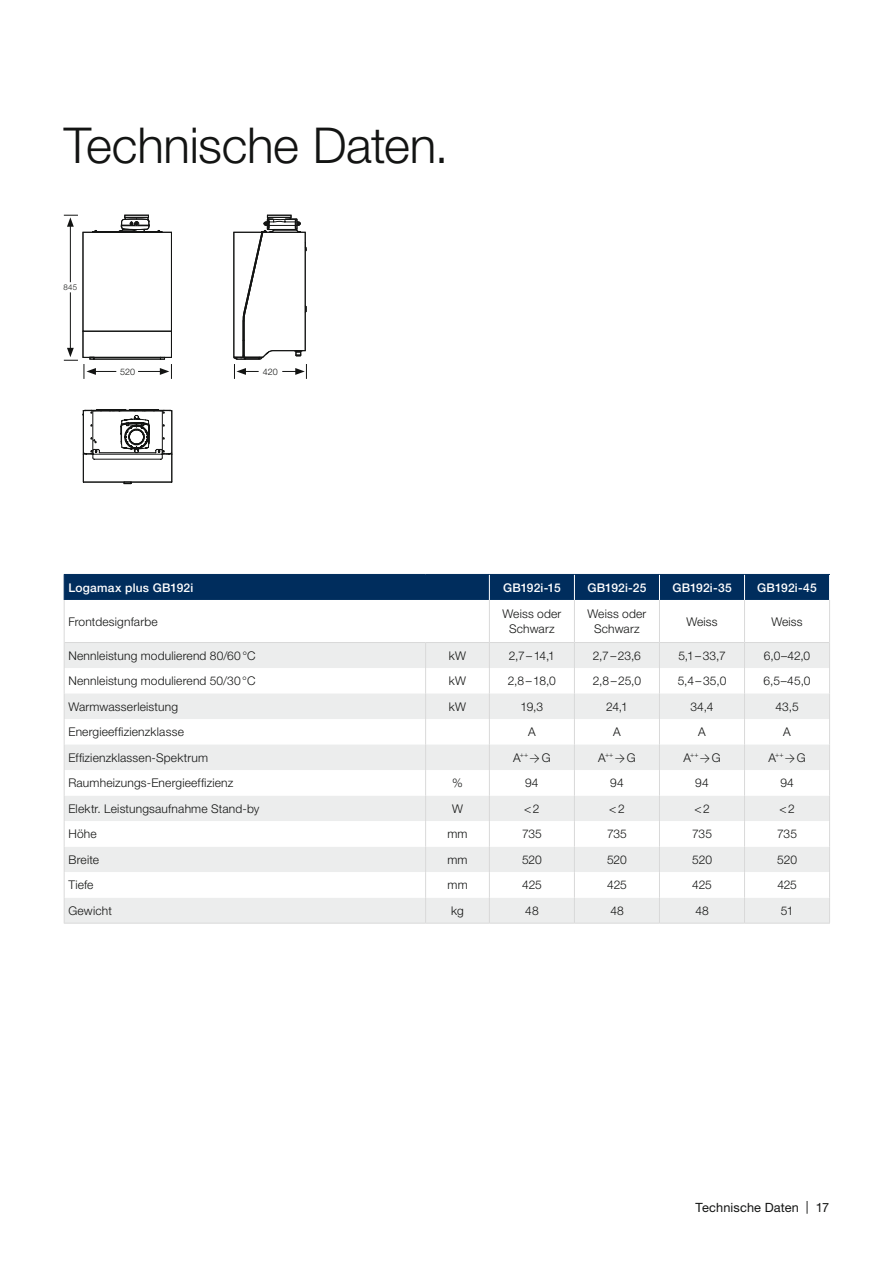
<style>
.page{position:relative;width:893px;height:1263px;background:#fff}
.page>*{position:absolute;margin:0;border:0;box-sizing:border-box;transform-origin:0 0}
.t1{font:300 49.5px "Helvetica Neue LT Pro";letter-spacing:-.01em;color:#131413}
.t2{font:12.75px "Helvetica Neue LT Pro";letter-spacing:.01em;color:#131413}
.t3{font:300 12px/15px "Helvetica Neue LT Pro";letter-spacing:.015em;color:#131413;text-align:center}
.t4{font:500 12px "Helvetica Neue LT Pro";letter-spacing:.015em;color:#fff}
.t5{font:300 9px "Helvetica Neue LT Pro";color:#131413}
.t6{font:300 7.95px "Helvetica Neue LT Pro";color:#131413}
.s1{font-family:"Calibri"}
</style>
<div class="page">
<svg style="left:82px;top:409px;width:91px;height:76px"></svg>
<svg style="left:233px;top:214px;width:74px;height:165px"></svg>
<svg style="left:64px;top:214px;width:108px;height:165px"></svg>
<hr style="left:64px;top:600px;width:1px;height:42px;background:#d9d9d9">
<hr style="left:489px;top:600px;width:1px;height:42px;background:#d9d9d9">
<hr style="left:574px;top:600px;width:1px;height:42px;background:#d9d9d9">
<hr style="left:659px;top:600px;width:1px;height:42px;background:#d9d9d9">
<hr style="left:744px;top:600px;width:1px;height:42px;background:#d9d9d9">
<hr style="left:829px;top:600px;width:1px;height:42px;background:#d9d9d9">
<svg style="left:64px;top:642px;width:766px;height:281px"></svg>
<hr style="left:64px;top:923px;width:362px;height:1px;background:#d9d9d9">
<hr style="left:426px;top:923px;width:63px;height:1px;background:#d9d9d9">
<hr style="left:489px;top:923px;width:85px;height:1px;background:#d9d9d9">
<hr style="left:574px;top:923px;width:85px;height:1px;background:#d9d9d9">
<hr style="left:659px;top:923px;width:85px;height:1px;background:#d9d9d9">
<hr style="left:744px;top:923px;width:86px;height:1px;background:#d9d9d9">
<div style="left:64px;top:575px;width:766px;height:25px;background:#002d5d"></div>
<hr style="left:64px;top:574px;width:362px;height:1px;background:#002d5d">
<hr style="left:426px;top:574px;width:63px;height:1px;background:#002d5d">
<hr style="left:489px;top:574px;width:85px;height:1px;background:#002d5d">
<hr style="left:574px;top:574px;width:85px;height:1px;background:#002d5d">
<hr style="left:659px;top:574px;width:85px;height:1px;background:#002d5d">
<hr style="left:744px;top:574px;width:86px;height:1px;background:#002d5d">
<hr style="left:65px;top:642px;width:361px;height:1px;background:#d9d9d9">
<hr style="left:426px;top:642px;width:63px;height:1px;background:#d9d9d9">
<hr style="left:489px;top:642px;width:85px;height:1px;background:#d9d9d9">
<hr style="left:574px;top:642px;width:85px;height:1px;background:#d9d9d9">
<hr style="left:659px;top:642px;width:85px;height:1px;background:#d9d9d9">
<hr style="left:744px;top:642px;width:85px;height:1px;background:#d9d9d9">
<h1 class="t1" style="left:64px;top:115px;width:386px">Technische Daten.</h1>
<p class="t6" style="left:64px;top:282px;width:15px">845</p>
<p class="t5" style="left:120px;top:366px;width:17px">520</p>
<p class="t5" style="left:263px;top:366px;width:17px">420</p>
<p class="t4" style="left:68px;top:580px;width:126px">Logamax plus GB192i</p>
<p class="t4" style="left:503px;top:580px;width:59px">GB192i-15</p>
<p class="t4" style="left:588px;top:580px;width:60px">GB192i-25</p>
<p class="t4" style="left:672px;top:580px;width:61px">GB192i-35</p>
<p class="t4" style="left:757px;top:580px;width:61px">GB192i-45</p>
<p class="t3" style="left:68px;top:613px;width:91px">Frontdesignfarbe</p>
<p class="t3" style="left:502px;top:606px;width:60px">Weiss oder<br>Schwarz</p>
<p class="t3" style="left:587px;top:606px;width:60px">Weiss oder<br>Schwarz</p>
<p class="t3" style="left:686px;top:613px;width:33px">Weiss</p>
<p class="t3" style="left:771px;top:613px;width:33px">Weiss</p>
<p class="t3" style="left:68px;top:647px;width:189px">Nennleistung modulierend 80/60°C</p>
<p class="t3" style="left:449px;top:647px;width:19px">kW</p>
<p class="t3" style="left:509px;top:647px;width:48px">2,7–14,1</p>
<p class="t3" style="left:593px;top:647px;width:50px">2,7–23,6</p>
<p class="t3" style="left:678px;top:647px;width:49px">5,1–33,7</p>
<p class="t3" style="left:764px;top:647px;width:48px">6,0–42,0</p>
<p class="t3" style="left:68px;top:673px;width:189px">Nennleistung modulierend 50/30°C</p>
<p class="t3" style="left:449px;top:673px;width:19px">kW</p>
<p class="t3" style="left:508px;top:673px;width:50px">2,8–18,0</p>
<p class="t3" style="left:593px;top:673px;width:50px">2,8–25,0</p>
<p class="t3" style="left:678px;top:673px;width:50px">5,4–35,0</p>
<p class="t3" style="left:764px;top:673px;width:48px">6,5–45,0</p>
<p class="t3" style="left:68px;top:698px;width:111px">Warmwasserleistung</p>
<p class="t3" style="left:449px;top:698px;width:19px">kW</p>
<p class="t3" style="left:521px;top:698px;width:24px">19,3</p>
<p class="t3" style="left:606px;top:698px;width:23px">24,1</p>
<p class="t3" style="left:690px;top:698px;width:25px">34,4</p>
<p class="t3" style="left:775px;top:698px;width:25px">43,5</p>
<p class="t3" style="left:68px;top:724px;width:117px">Energieeffizienzklasse</p>
<p class="t3" style="left:528px;top:724px;width:9px">A</p>
<p class="t3" style="left:613px;top:724px;width:9px">A</p>
<p class="t3" style="left:698px;top:724px;width:9px">A</p>
<p class="t3" style="left:783px;top:724px;width:9px">A</p>
<p class="t3" style="left:68px;top:750px;width:141px">Effizienzklassen-Spektrum</p>
<p class="t3" style="left:513px;top:750px;width:39px">A<sup>++</sup><span class="s1">→</span> G</p>
<p class="t3" style="left:598px;top:750px;width:39px">A<sup>++</sup><span class="s1">→</span> G</p>
<p class="t3" style="left:683px;top:750px;width:39px">A<sup>++</sup><span class="s1">→</span> G</p>
<p class="t3" style="left:768px;top:750px;width:39px">A<sup>++</sup><span class="s1">→</span> G</p>
<p class="t3" style="left:68px;top:775px;width:167px">Raumheizungs-Energieeffizienz</p>
<p class="t3" style="left:452px;top:775px;width:12px">%</p>
<p class="t3" style="left:525px;top:775px;width:15px">94</p>
<p class="t3" style="left:610px;top:775px;width:15px">94</p>
<p class="t3" style="left:695px;top:775px;width:15px">94</p>
<p class="t3" style="left:780px;top:775px;width:15px">94</p>
<p class="t3" style="left:68px;top:801px;width:193px">Elektr. Leistungsaufnahme Stand-by</p>
<p class="t3" style="left:452px;top:801px;width:12px">W</p>
<p class="t3" style="left:524px;top:801px;width:17px">&lt;2</p>
<p class="t3" style="left:609px;top:801px;width:17px">&lt;2</p>
<p class="t3" style="left:694px;top:801px;width:17px">&lt;2</p>
<p class="t3" style="left:779px;top:801px;width:17px">&lt;2</p>
<p class="t3" style="left:68px;top:826px;width:30px">Höhe</p>
<p class="t3" style="left:447px;top:826px;width:22px">mm</p>
<p class="t3" style="left:522px;top:826px;width:21px">735</p>
<p class="t3" style="left:607px;top:826px;width:21px">735</p>
<p class="t3" style="left:692px;top:826px;width:21px">735</p>
<p class="t3" style="left:777px;top:826px;width:21px">735</p>
<p class="t3" style="left:68px;top:852px;width:32px">Breite</p>
<p class="t3" style="left:447px;top:852px;width:22px">mm</p>
<p class="t3" style="left:522px;top:852px;width:21px">520</p>
<p class="t3" style="left:607px;top:852px;width:21px">520</p>
<p class="t3" style="left:692px;top:852px;width:21px">520</p>
<p class="t3" style="left:777px;top:852px;width:21px">520</p>
<p class="t3" style="left:68px;top:877px;width:27px">Tiefe</p>
<p class="t3" style="left:447px;top:877px;width:22px">mm</p>
<p class="t3" style="left:522px;top:877px;width:21px">425</p>
<p class="t3" style="left:607px;top:877px;width:21px">425</p>
<p class="t3" style="left:692px;top:877px;width:21px">425</p>
<p class="t3" style="left:777px;top:877px;width:21px">425</p>
<p class="t3" style="left:69px;top:903px;width:45px">Gewicht</p>
<p class="t3" style="left:451px;top:903px;width:14px">kg</p>
<p class="t3" style="left:525px;top:903px;width:15px">48</p>
<p class="t3" style="left:610px;top:903px;width:15px">48</p>
<p class="t3" style="left:695px;top:903px;width:15px">48</p>
<p class="t3" style="left:781px;top:903px;width:14px">51</p>
<p class="t2" style="left:696px;top:1199px;width:135px">Technische Daten | 17</p>
</div>
